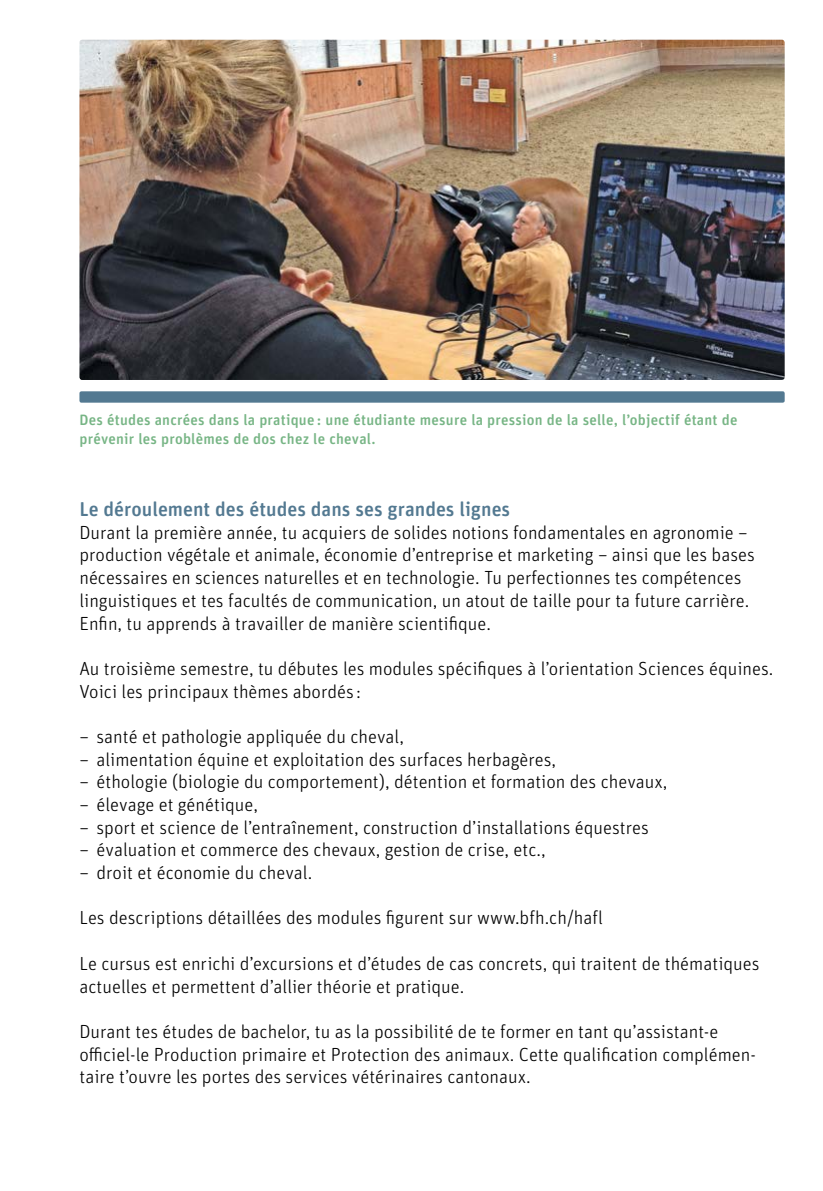
<style>
.page{position:relative;width:823px;height:1191px;background:#fff}
.page>*{position:absolute;margin:0;border:0;box-sizing:border-box;transform-origin:0 0}
.Untertitel{font:500 20px "Unit Rounded Pro";color:#537991}
.Fliesstext{font:300 19px/22.6px "Unit Rounded Pro";color:#000}
.Bildlegende{font:500 15px/18.2px "Unit Rounded Pro";letter-spacing:.015em;color:#77b585}
</style>
<div class="page">
<div style="left:79px;top:391px;width:705px;height:12px;background:#537991;border-radius:2px"></div>
<img style="left:79px;top:40px;width:705px;height:340px">
<p class="Bildlegende" style="left:79px;top:410px;width:659px">Des études ancrées dans la pratique : une étudiante mesure la pression de la selle, l’objectif étant de prévenir les problèmes de dos chez le cheval.</p>
<p class="Untertitel" style="left:79px;top:495px;width:432px">Le déroulement des études dans ses grandes lignes</p>
<p class="Fliesstext" style="left:79px;top:520px;width:676px">Durant la première année, tu acquiers de solides notions fondamentales en agronomie – production végétale et animale, économie d’entreprise et marketing – ainsi que les bases nécessaires en sciences naturelles et en technologie. Tu perfectionnes tes compétences linguistiques et tes facultés de communication, un atout de taille pour ta future carrière.<br>Enfin, tu apprends à travailler de manière scientifique.</p>
<p class="Fliesstext" style="left:79px;top:656px;width:695px">Au troisième semestre, tu débutes les modules spécifiques à l’orientation Sciences équines.<br>Voici les principaux thèmes abordés :</p>
<p class="Fliesstext" style="left:79px;top:724px;width:326px">– santé et pathologie appliquée du cheval,</p>
<p class="Fliesstext" style="left:79px;top:747px;width:478px">– alimentation équine et exploitation des surfaces herbagères,</p>
<p class="Fliesstext" style="left:79px;top:770px;width:589px">– éthologie (biologie du comportement), détention et formation des chevaux,</p>
<p class="Fliesstext" style="left:79px;top:792px;width:180px">– élevage et génétique,</p>
<p class="Fliesstext" style="left:79px;top:815px;width:570px">– sport et science de l’entraînement, construction d’installations équestres</p>
<p class="Fliesstext" style="left:79px;top:838px;width:467px">– évaluation et commerce des chevaux, gestion de crise, etc.,</p>
<p class="Fliesstext" style="left:79px;top:860px;width:234px">– droit et économie du cheval.</p>
<p class="Fliesstext" style="left:79px;top:906px;width:524px">Les descriptions détaillées des modules figurent sur www.bfh.ch/hafl</p>
<p class="Fliesstext" style="left:79px;top:951px;width:681px">Le cursus est enrichi d’excursions et d’études de cas concrets, qui traitent de thématiques actuelles et permettent d’allier théorie et pratique.</p>
<p class="Fliesstext" style="left:79px;top:1019px;width:677px">Durant tes études de bachelor, tu as la possibilité de te former en tant qu’assistant-e officiel-le Production primaire et Protection des animaux. Cette qualification complémen&shy;taire t’ouvre les portes des services vétérinaires cantonaux.</p>
</div>
